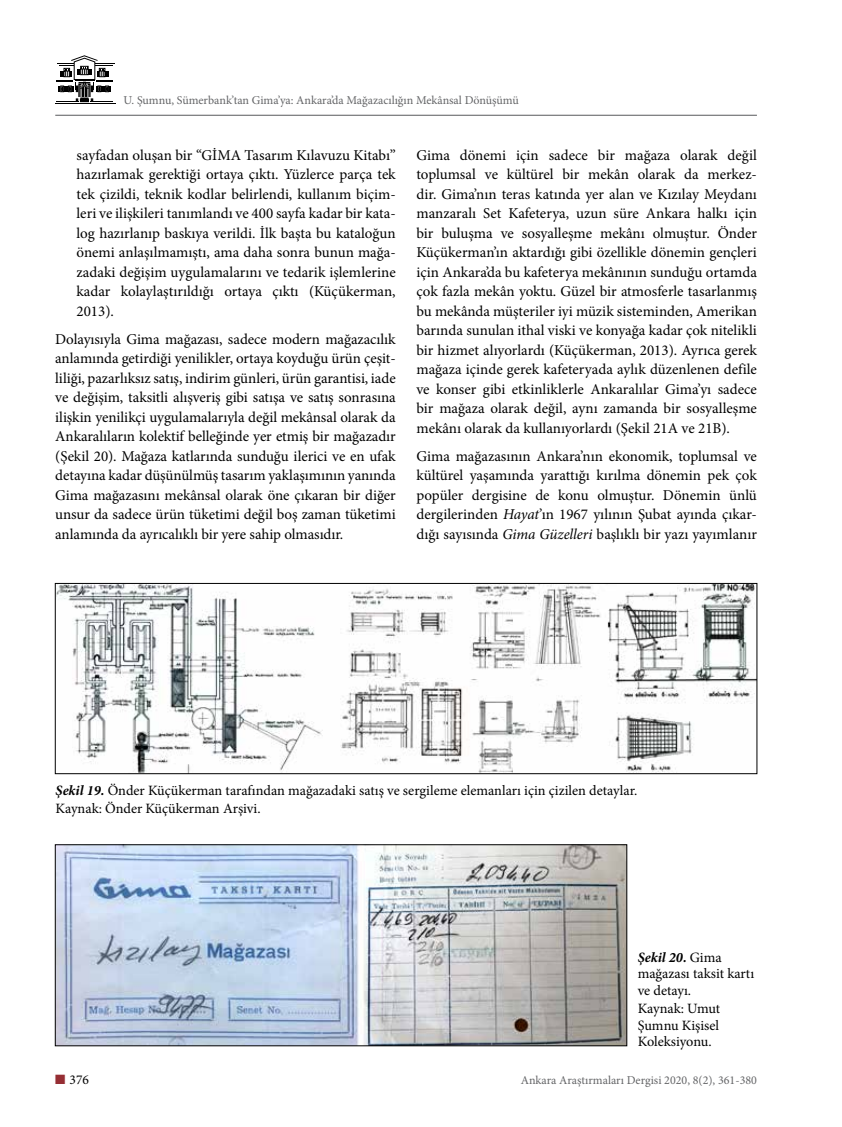
<style>
.page{position:relative;width:842px;height:1127px;background:#fff}
.page>*{position:absolute;margin:0;border:0;box-sizing:border-box;transform-origin:0 0}
.t1{font:15px/19.5px "Minion Pro";color:#000;text-align:justify}
.t2{font:14.25px/16.5px "Minion Pro";color:#000}
.t3{font:13.5px "Minion Pro";color:#000}
.t4{font:12px "Minion Pro";color:#636466}
.s1{font-style:italic}
.s2{font-weight:700;font-style:italic}
.s3{color:#962e34}
</style>
<div class="page">
<hr style="left:55px;top:115px;width:702px;height:1px;background:#58595b">
<hr style="left:55px;top:103px;width:60px;height:1px;background:#000">
<svg style="left:56px;top:55px;width:59px;height:48px"></svg>
<img style="left:57px;top:585px;width:698px;height:187px">
<div style="left:55px;top:583px;width:702px;height:191px;border:1px solid #000"></div>
<img style="left:57px;top:846px;width:568px;height:198px">
<div style="left:55px;top:844px;width:572px;height:202px;border:1px solid #000"></div>
<p class="t4" style="left:124px;top:92px;width:397px">U. Şumnu, Sümerbank’tan Gima’ya: Ankara’da Mağazacılığın Mekânsal Dönüşümü</p>
<p class="t1" style="left:77px;top:145px;width:321px">sayfadan oluşan bir “GİMA Tasarım Kılavuzu Kitabı” hazırlamak gerektiği ortaya çıktı. Yüzlerce parça tek tek çizildi, teknik kodlar belirlendi, kullanım biçim&shy;leri ve ilişkileri tanımlandı ve 400 sayfa kadar bir kata&shy;log hazırlanıp baskıya verildi. İlk başta bu kataloğun önemi anlaşılmamıştı, ama daha sonra bunun mağa&shy;zadaki değişim uygulamalarını ve tedarik işlemlerine kadar kolaylaştırıldığı ortaya çıktı (Küçükerman, 2013).</p>
<p class="t1" style="left:55px;top:329px;width:342px">Dolayısıyla Gima mağazası, sadece modern mağazacılık anlamında getirdiği yenilikler, ortaya koyduğu ürün çeşit&shy;liliği, pazarlıksız satış, indirim günleri, ürün garantisi, iade ve değişim, taksitli alışveriş gibi satışa ve satış sonrasına ilişkin yenilikçi uygulamalarıyla değil mekânsal olarak da Ankaralıların kolektif belleğinde yer etmiş bir mağazadır (Şekil 20). Mağaza katlarında sunduğu ilerici ve en ufak detayına kadar düşünülmüş tasarım yaklaşımının yanında Gima mağazasını mekânsal olarak öne çıkaran bir diğer unsur da sadece ürün tüketimi değil boş zaman tüketimi anlamında da ayrıcalıklı bir yere sahip olmasıdır.</p>
<p class="t1" style="left:416px;top:145px;width:342px">Gima dönemi için sadece bir mağaza olarak değil toplumsal ve kültürel bir mekân olarak da merkez&shy;dir. Gima’nın teras katında yer alan ve Kızılay Meydanı manzaralı Set Kafeterya, uzun süre Ankara halkı için bir buluşma ve sosyalleşme mekânı olmuştur. Önder Küçükerman’ın aktardığı gibi özellikle dönemin gençleri için Ankara’da bu kafeterya mekânının sunduğu ortamda çok fazla mekân yoktu. Güzel bir atmosferle tasarlanmış bu mekânda müşteriler iyi müzik sisteminden, Amerikan barında sunulan ithal viski ve konyağa kadar çok nitelikli bir hizmet alıyorlardı (Küçükerman, 2013). Ayrıca gerek mağaza içinde gerek kafeteryada aylık düzenlenen defile ve konser gibi etkinliklerle Ankaralılar Gima’yı sadece bir mağaza olarak değil, aynı zamanda bir sosyalleşme mekânı olarak da kullanıyorlardı (Şekil 21A ve 21B).</p>
<p class="t1" style="left:416px;top:446px;width:342px">Gima mağazasının Ankara’nın ekonomik, toplumsal ve kültürel yaşamında yarattığı kırılma dönemin pek çok popüler dergisine de konu olmuştur. Dönemin ünlü dergilerinden <span class="s1">Hayat</span>’ın 1967 yılının Şubat ayında çıkar&shy;dığı sayısında <span class="s1">Gima Güzelleri</span> başlıklı bir yazı yayımlanır</p>
<p class="t2" style="left:56px;top:781px;width:583px;line-height:18.6px"><span class="s2">Şekil 19.</span> Önder Küçükerman tarafından mağazadaki satış ve sergileme elemanları için çizilen detaylar.<br>Kaynak: Önder Küçükerman Arşivi.</p>
<p class="t2" style="left:638px;top:949px;width:118px"><span class="s2">Şekil 20.</span> Gima mağazası taksit kartı ve detayı.</p>
<p class="t2" style="left:638px;top:1000px;width:84px;text-align:justify">Kaynak: Umut Şumnu Kişisel Koleksiyonu.</p>
<p class="t3" style="left:55px;top:1071px;width:35px"><span class="s3">■</span> 376</p>
<p class="t4" style="left:521px;top:1072px;width:238px">Ankara Araştırmaları Dergisi 2020, 8(2), 361-380</p>
</div>
